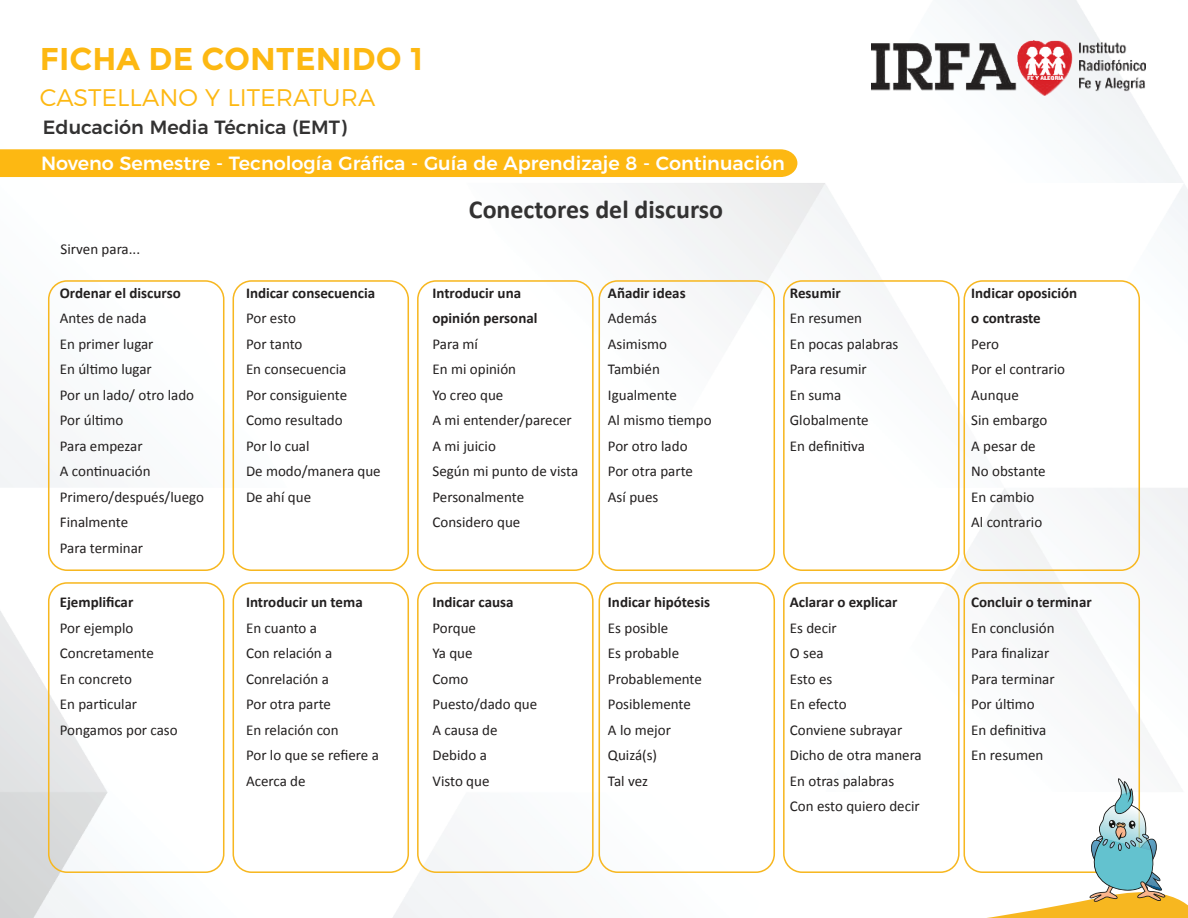
<style>
.page{position:relative;width:1188px;height:918px;background:#fff}
.page>*{position:absolute;margin:0;border:0;box-sizing:border-box;transform-origin:0 0}
.t1{font:700 31.5px "Montserrat";color:#fdb812}
.t2{font:700 25.95px "Calibri";color:#333232}
.t3{font:300 24px "Montserrat";color:#fdb812}
.t4{font:500 19.2px "Montserrat";color:#fff}
.t5{font:500 19.2px "Montserrat";color:#333232}
.t6{font:15px/25.5px "Calibri";color:#221f1f}
.t7{font:700 15px/25.5px "Calibri";color:#221f1f}
</style>
<div class="page">
<img style="left:0;top:0;width:1188px;height:918px">
<img style="left:872px;top:40px;width:274px;height:55px">
<div style="left:0;top:149px;width:797px;height:28px;background:#fdb812"></div>
<div style="left:48px;top:280px;width:176px;height:291px;border:2px solid #f7b720;border-radius:18px"></div>
<div style="left:233px;top:280px;width:176px;height:291px;border:2px solid #f7b720;border-radius:18px"></div>
<div style="left:417px;top:280px;width:177px;height:291px;border:2px solid #f7b720;border-radius:18px"></div>
<div style="left:599px;top:280px;width:176px;height:291px;border:2px solid #f7b720;border-radius:18px"></div>
<div style="left:783px;top:280px;width:177px;height:291px;border:2px solid #f7b720;border-radius:18px"></div>
<div style="left:964px;top:280px;width:176px;height:291px;border:2px solid #f7b720;border-radius:18px"></div>
<div style="left:48px;top:582px;width:176px;height:291px;border:2px solid #f7b720;border-radius:18px"></div>
<div style="left:233px;top:582px;width:176px;height:291px;border:2px solid #f7b720;border-radius:18px"></div>
<div style="left:417px;top:582px;width:177px;height:291px;border:2px solid #f7b720;border-radius:18px"></div>
<div style="left:599px;top:582px;width:176px;height:291px;border:2px solid #f7b720;border-radius:18px"></div>
<div style="left:783px;top:582px;width:177px;height:291px;border:2px solid #f7b720;border-radius:18px"></div>
<div style="left:964px;top:582px;width:176px;height:291px;border:2px solid #f7b720;border-radius:18px"></div>
<svg style="left:986px;top:778px;width:202px;height:140px"></svg>
<h1 class="t1" style="left:40px;top:41px;width:385px">FICHA DE CONTENIDO 1</h1>
<h3 class="t3" style="left:40px;top:84px;width:337px">CASTELLANO Y LITERATURA</h3>
<p class="t5" style="left:43px;top:119px;width:305px">Educación Media Técnica (EMT)</p>
<p class="t4" style="left:41px;top:155px;width:745px">Noveno Semestre - Tecnología Gráfica - Guía de Aprendizaje 8 - Continuación</p>
<p class="t6" style="left:61px;top:236px;width:81px">Sirven para...</p>
<p class="t7" style="left:60px;top:280px;width:122px">Ordenar el discurso</p>
<p class="t6" style="left:60px;top:307px;width:146px">Antes de nada<br>En primer lugar<br>En último lugar<br>Por un lado/ otro lado<br>Por último<br>Para empezar<br>A continuación<br>Primero/después/luego<br>Finalmente<br>Para terminar</p>
<p class="t7" style="left:60px;top:589px;width:75px">Ejemplificar</p>
<p class="t6" style="left:60px;top:616px;width:119px">Por ejemplo<br>Concretamente<br>En concreto<br>En particular<br>Pongamos por caso</p>
<p class="t7" style="left:246px;top:280px;width:131px">Indicar consecuencia</p>
<p class="t6" style="left:246px;top:307px;width:136px">Por esto<br>Por tanto<br>En consecuencia<br>Por consiguiente<br>Como resultado<br>Por lo cual<br>De modo/manera que<br>De ahí que</p>
<p class="t7" style="left:246px;top:589px;width:118px">Introducir un tema</p>
<p class="t6" style="left:246px;top:615px;width:134px">En cuanto a<br>Con relación a<br>Conrelación a<br>Por otra parte<br>En relación con<br>Por lo que se refiere a<br>Acerca de</p>
<h2 class="t2" style="left:469px;top:193px;width:256px">Conectores del discurso</h2>
<p class="t7" style="left:433px;top:280px;width:106px">Introducir una opinión personal</p>
<p class="t6" style="left:433px;top:331px;width:147px">Para mí<br>En mi opinión<br>Yo creo que<br>A mi entender/parecer<br>A mi juicio<br>Según mi punto de vista<br>Personalmente<br>Considero que</p>
<p class="t7" style="left:433px;top:589px;width:83px">Indicar causa</p>
<p class="t6" style="left:433px;top:615px;width:106px">Porque<br>Ya que<br>Como<br>Puesto/dado que<br>A causa de<br>Debido a<br>Visto que</p>
<p class="t7" style="left:608px;top:280px;width:79px">Añadir ideas</p>
<p class="t6" style="left:608px;top:305px;width:105px">Además<br>Asimismo<br>También<br>Igualmente<br>Al mismo tiempo<br>Por otro lado<br>Por otra parte<br>Así pues</p>
<p class="t7" style="left:608px;top:590px;width:104px">Indicar hipótesis</p>
<p class="t6" style="left:608px;top:616px;width:96px">Es posible<br>Es probable<br>Probablemente<br>Posiblemente<br>A lo mejor<br>Quizá(s)<br>Tal vez</p>
<p class="t7" style="left:790px;top:280px;width:53px">Resumir</p>
<p class="t6" style="left:790px;top:307px;width:110px">En resumen<br>En pocas palabras<br>Para resumir<br>En suma<br>Globalmente<br>En definitiva</p>
<p class="t7" style="left:790px;top:589px;width:109px">Aclarar o explicar</p>
<p class="t6" style="left:790px;top:615px;width:133px">Es decir<br>O sea<br>Esto es<br>En efecto<br>Conviene subrayar<br>Dicho de otra manera<br>En otras palabras<br>Con esto quiero decir</p>
<p class="t7" style="left:971px;top:280px;width:108px">Indicar oposición o contraste</p>
<p class="t6" style="left:971px;top:332px;width:95px">Pero<br>Por el contrario<br>Aunque<br>Sin embargo<br>A pesar de<br>No obstante<br>En cambio<br>Al contrario</p>
<p class="t7" style="left:971px;top:589px;width:122px">Concluir o terminar</p>
<p class="t6" style="left:971px;top:615px;width:85px">En conclusión<br>Para finalizar<br>Para terminar<br>Por último<br>En definitiva<br>En resumen</p>
</div>
